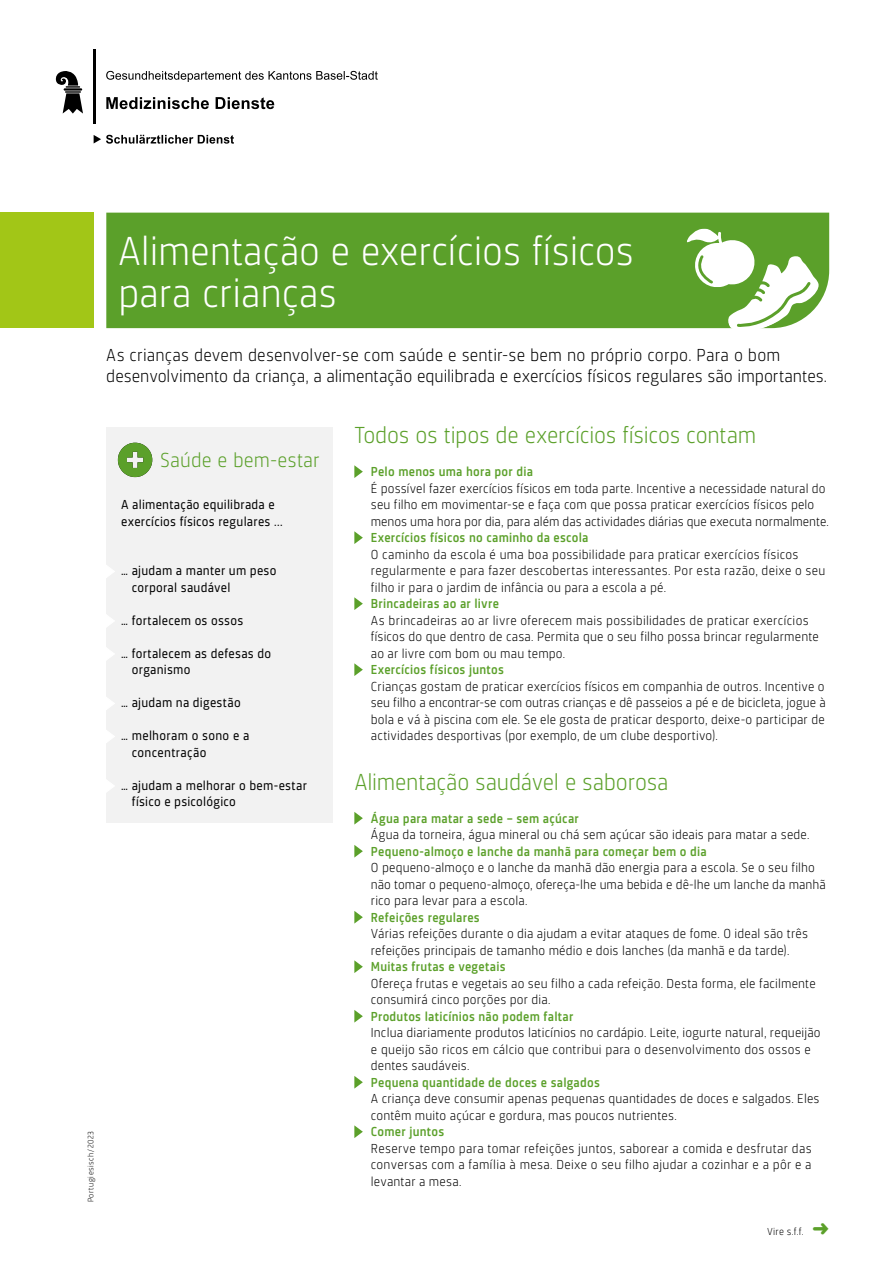
<style>
.page{position:relative;width:893px;height:1263px;background:#fff}
.page>*{position:absolute;margin:0;border:0;box-sizing:border-box;transform-origin:0 0}
.t1{font:300 41.85px/41.8px "Sinews Sans Pro";letter-spacing:-.005em;color:#fff}
.t2{font:300 24px "Sinews Sans Pro";letter-spacing:-.01em;color:#5ba02a}
.t3{font:300 21px "Sinews Sans Pro";letter-spacing:.005em;color:#5ba02a}
.t4{font:300 18px/21px "Sinews Sans Pro";color:#000}
.t5{font:300 13.5px/16.5px "Sinews Sans Pro";letter-spacing:.01em;color:#000}
.t6{font:500 13.5px "Sinews Sans Pro";letter-spacing:.015em;color:#5ba02a}
.t7{font:13.5px/16.5px "Sinews Sans Pro";letter-spacing:.015em;color:#000}
.t8{font:300 10.5px "Sinews Sans Pro";color:#000}
.t9{font:300 8.25px "Sinews Sans Pro";letter-spacing:.06em;color:#000}
.s1{color:#5ba02a}
</style>
<div class="page">
<svg style="left:354px;top:465px;width:9px;height:13px"></svg>
<svg style="left:354px;top:531px;width:9px;height:13px"></svg>
<svg style="left:354px;top:597px;width:9px;height:13px"></svg>
<svg style="left:354px;top:663px;width:9px;height:13px"></svg>
<svg style="left:354px;top:812px;width:9px;height:12px"></svg>
<svg style="left:354px;top:845px;width:9px;height:12px"></svg>
<svg style="left:354px;top:911px;width:9px;height:12px"></svg>
<svg style="left:354px;top:960px;width:9px;height:13px"></svg>
<svg style="left:354px;top:1010px;width:9px;height:12px"></svg>
<svg style="left:354px;top:1076px;width:9px;height:12px"></svg>
<svg style="left:354px;top:1125px;width:9px;height:13px"></svg>
<svg style="left:106px;top:71px;width:272px;height:11px"></svg>
<svg style="left:94px;top:135px;width:140px;height:9px"></svg>
<svg style="left:106px;top:97px;width:103px;height:12px"></svg>
<svg style="left:216px;top:97px;width:58px;height:12px"></svg>
<svg style="left:56px;top:71px;width:27px;height:43px"></svg>
<hr style="left:94px;top:50px;width:2px;height:74px;background:#000">
<div style="left:106px;top:213px;width:723px;height:115px;background:#5ba02a"></div>
<div style="left:0;top:213px;width:94px;height:115px;background:#a2c617"></div>
<svg style="left:687px;top:228px;width:132px;height:101px"></svg>
<div style="left:106px;top:427px;width:227px;height:395px;background:#f2f2f2"></div>
<svg style="left:118px;top:443px;width:34px;height:34px"></svg>
<svg style="left:106px;top:565px;width:9px;height:13px"></svg>
<svg style="left:106px;top:615px;width:8px;height:12px"></svg>
<svg style="left:106px;top:648px;width:8px;height:12px"></svg>
<svg style="left:106px;top:697px;width:9px;height:13px"></svg>
<svg style="left:106px;top:730px;width:9px;height:13px"></svg>
<svg style="left:106px;top:780px;width:8px;height:12px"></svg>
<h1 class="t1" style="left:118px;top:230px;width:517px">Alimentação e exercícios físicos para crianças</h1>
<h3 class="t4" style="left:106px;top:344px;width:722px">As crianças devem desenvolver-se com saúde e sentir-se bem no próprio corpo. Para o bom desenvolvimento da criança, a alimentação equilibrada e exercícios físicos regulares são importantes.</h3>
<h3 class="t3" style="left:160px;top:449px;width:161px">Saúde e bem-estar</h3>
<p class="t7" style="left:121px;top:497px;width:163px">A alimentação equilibrada e exercícios físicos regulares ...</p>
<p class="t7" style="left:132px;top:563px;width:146px;text-indent:-11px">… ajudam a manter um peso corporal saudável</p>
<p class="t7" style="left:121px;top:612px;width:124px">… fortalecem os ossos</p>
<p class="t7" style="left:132px;top:645px;width:141px;text-indent:-11px">… fortalecem as defesas do organismo</p>
<p class="t7" style="left:121px;top:695px;width:121px">… ajudam na digestão</p>
<p class="t7" style="left:132px;top:728px;width:119px;text-indent:-11px">… melhoram o sono e a concentração</p>
<p class="t7" style="left:132px;top:777px;width:177px;text-indent:-11px">… ajudam a melhorar o bem-estar físico e psicológico</p>
<p class="t9" style="left:86px;top:1202px;width:73px;rotate:-90deg">Portugiesisch/2023</p>
<h2 class="t2" style="left:354px;top:422px;width:403px">Todos os tipos de exercícios físicos contam</h2>
<p class="t6" style="left:371px;top:464px;width:164px">Pelo menos uma hora por dia</p>
<p class="t5" style="left:371px;top:480px;width:459px">É possível fazer exercícios físicos em toda parte. Incentive a necessidade natural do seu filho em movimentar-se e faça com que possa praticar exercícios físicos pelo menos uma hora por dia, para além das actividades diárias que executa normalmente.</p>
<p class="t6" style="left:371px;top:530px;width:219px">Exercícios físicos no caminho da escola</p>
<p class="t5" style="left:371px;top:546px;width:456px">O caminho da escola é uma boa possibilidade para praticar exercícios físicos regularmente e para fazer descobertas interessantes. Por esta razão, deixe o seu filho ir para o jardim de infância ou para a escola a pé.</p>
<p class="t6" style="left:371px;top:596px;width:130px">Brincadeiras ao ar livre</p>
<p class="t5" style="left:371px;top:612px;width:450px">As brincadeiras ao ar livre oferecem mais possibilidades de praticar exercícios físicos do que dentro de casa. Permita que o seu filho possa brincar regularmente ao ar livre com bom ou mau tempo.</p>
<p class="t6" style="left:371px;top:662px;width:135px">Exercícios físicos juntos</p>
<p class="t5" style="left:371px;top:678px;width:456px;text-align:justify">Crianças gostam de praticar exercícios físicos em companhia de outros. Incentive o seu filho a encontrar-se com outras crianças e dê passeios a pé e de bicicleta, jogue à bola e vá à piscina com ele. Se ele gosta de praticar desporto, deixe-o participar de actividades desportivas (por exemplo, de um clube desportivo).</p>
<h2 class="t2" style="left:354px;top:769px;width:316px">Alimentação saudável e saborosa</h2>
<p class="t6" style="left:371px;top:811px;width:209px">Água para matar a sede – sem açúcar</p>
<p class="t5" style="left:371px;top:827px;width:440px">Água da torneira, água mineral ou chá sem açúcar são ideais para matar a sede.</p>
<p class="t6" style="left:371px;top:844px;width:337px">Pequeno-almoço e lanche da manhã para começar bem o dia</p>
<p class="t5" style="left:371px;top:860px;width:456px">O pequeno-almoço e o lanche da manhã dão energia para a escola. Se o seu filho não tomar o pequeno-almoço, ofereça-lhe uma bebida e dê-lhe um lanche da manhã rico para levar para a escola.</p>
<p class="t6" style="left:371px;top:910px;width:110px">Refeições regulares</p>
<p class="t5" style="left:371px;top:926px;width:439px">Várias refeições durante o dia ajudam a evitar ataques de fome. O ideal são três refeições principais de tamanho médio e dois lanches (da manhã e da tarde).</p>
<p class="t6" style="left:371px;top:959px;width:136px">Muitas frutas e vegetais</p>
<p class="t5" style="left:371px;top:975px;width:446px">Ofereça frutas e vegetais ao seu filho a cada refeição. Desta forma, ele facilmente consumirá cinco porções por dia.</p>
<p class="t6" style="left:371px;top:1009px;width:204px">Produtos laticínios não podem faltar</p>
<p class="t5" style="left:371px;top:1025px;width:451px">Inclua diariamente produtos laticínios no cardápio. Leite, iogurte natural, requeijão e queijo são ricos em cálcio que contribui para o desenvolvimento dos ossos e dentes saudáveis.</p>
<p class="t6" style="left:371px;top:1075px;width:231px">Pequena quantidade de doces e salgados</p>
<p class="t5" style="left:371px;top:1091px;width:450px">A criança deve consumir apenas pequenas quantidades de doces e salgados. Eles contêm muito açúcar e gordura, mas poucos nutrientes.</p>
<p class="t6" style="left:371px;top:1124px;width:75px">Comer juntos</p>
<p class="t5" style="left:371px;top:1140px;width:442px;text-align:justify">Reserve tempo para tomar refeições juntos, saborear a comida e desfrutar das conversas com a família à mesa. Deixe o seu filho ajudar a cozinhar e a pôr e a levantar a mesa.</p>
<p class="t8" style="left:767px;top:1226px;width:64px">Vire s.f.f. <span class="s1">➜</span></p>
</div>
